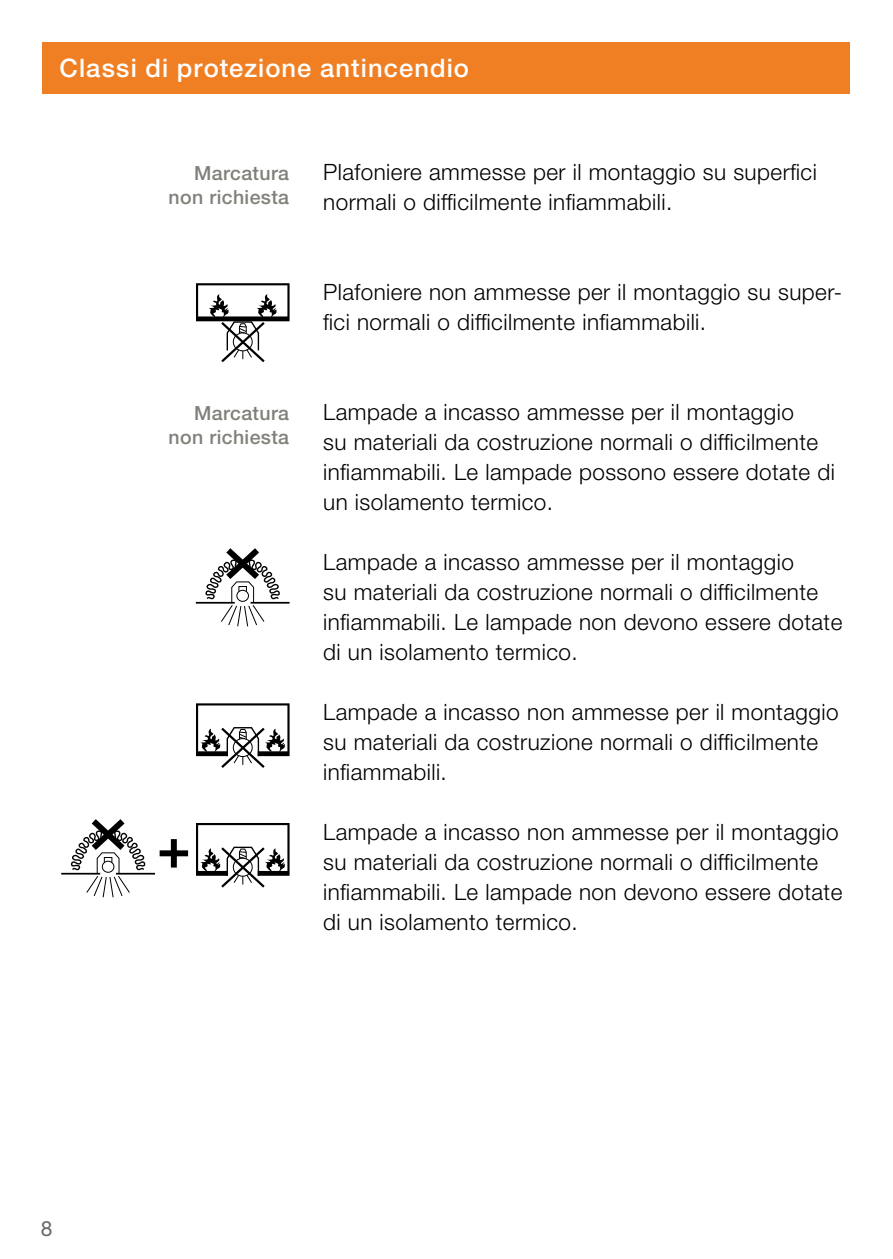
<style>
.page{position:relative;width:893px;height:1259px;background:#fff}
.page>*{position:absolute;margin:0;border:0;box-sizing:border-box;transform-origin:0 0}
.t1{font:500 25.5px "Helvetica Neue LT Std";letter-spacing:.045em;color:#fff}
.t2{font:300 22.5px/30px "Helvetica Neue LT Std";letter-spacing:.02em;color:#000}
.t3{font:21px "Helvetica Neue LT Std";color:#656a68}
.t4{font:500 19.5px/24px "Helvetica Neue LT Std";letter-spacing:.02em;color:#81807a;text-align:right}
</style>
<div class="page">
<div style="left:43px;top:43px;width:807px;height:51px;background:#f07f23"></div>
<svg style="left:196px;top:283px;width:94px;height:79px"></svg>
<svg style="left:196px;top:703px;width:94px;height:65px"></svg>
<hr style="left:61px;top:873px;width:39px;height:1px;background:#000">
<hr style="left:116px;top:873px;width:39px;height:1px;background:#000">
<svg style="left:69px;top:819px;width:78px;height:79px"></svg>
<div style="left:171px;top:839px;width:6px;height:28px;background:#000"></div>
<div style="left:160px;top:850px;width:28px;height:6px;background:#000"></div>
<svg style="left:196px;top:823px;width:94px;height:65px"></svg>
<hr style="left:196px;top:602px;width:39px;height:1px;background:#000">
<hr style="left:251px;top:602px;width:39px;height:1px;background:#000">
<svg style="left:203px;top:548px;width:79px;height:79px"></svg>
<p class="t1" style="left:60px;top:53px;width:411px">Classi di protezione antincendio</p>
<p class="t4" style="left:168px;top:160px;width:122px">Marcatura non richiesta</p>
<p class="t4" style="left:168px;top:400px;width:122px">Marcatura non richiesta</p>
<p class="t2" style="left:323px;top:156px;width:495px">Plafoniere ammesse per il montaggio su superfici normali o difficilmente infiammabili.</p>
<p class="t2" style="left:323px;top:276px;width:520px">Plafoniere non ammesse per il montaggio su super&shy;fici normali o difficilmente infiammabili.</p>
<p class="t2" style="left:323px;top:396px;width:513px">Lampade a incasso ammesse per il montaggio<br>su materiali da costruzione normali o difficilmente infiammabili. Le lampade possono essere dotate di un isolamento termico.</p>
<p class="t2" style="left:323px;top:546px;width:521px">Lampade a incasso ammesse per il montaggio<br>su materiali da costruzione normali o difficilmente infiammabili. Le lampade non devono essere dotate di un isolamento termico.</p>
<p class="t2" style="left:323px;top:696px;width:517px">Lampade a incasso non ammesse per il montaggio su materiali da costruzione normali o difficilmente infiammabili.</p>
<p class="t2" style="left:323px;top:816px;width:521px">Lampade a incasso non ammesse per il montaggio su materiali da costruzione normali o difficilmente infiammabili. Le lampade non devono essere dotate di un isolamento termico.</p>
<p class="t3" style="left:41px;top:1215px;width:13px">8</p>
</div>
